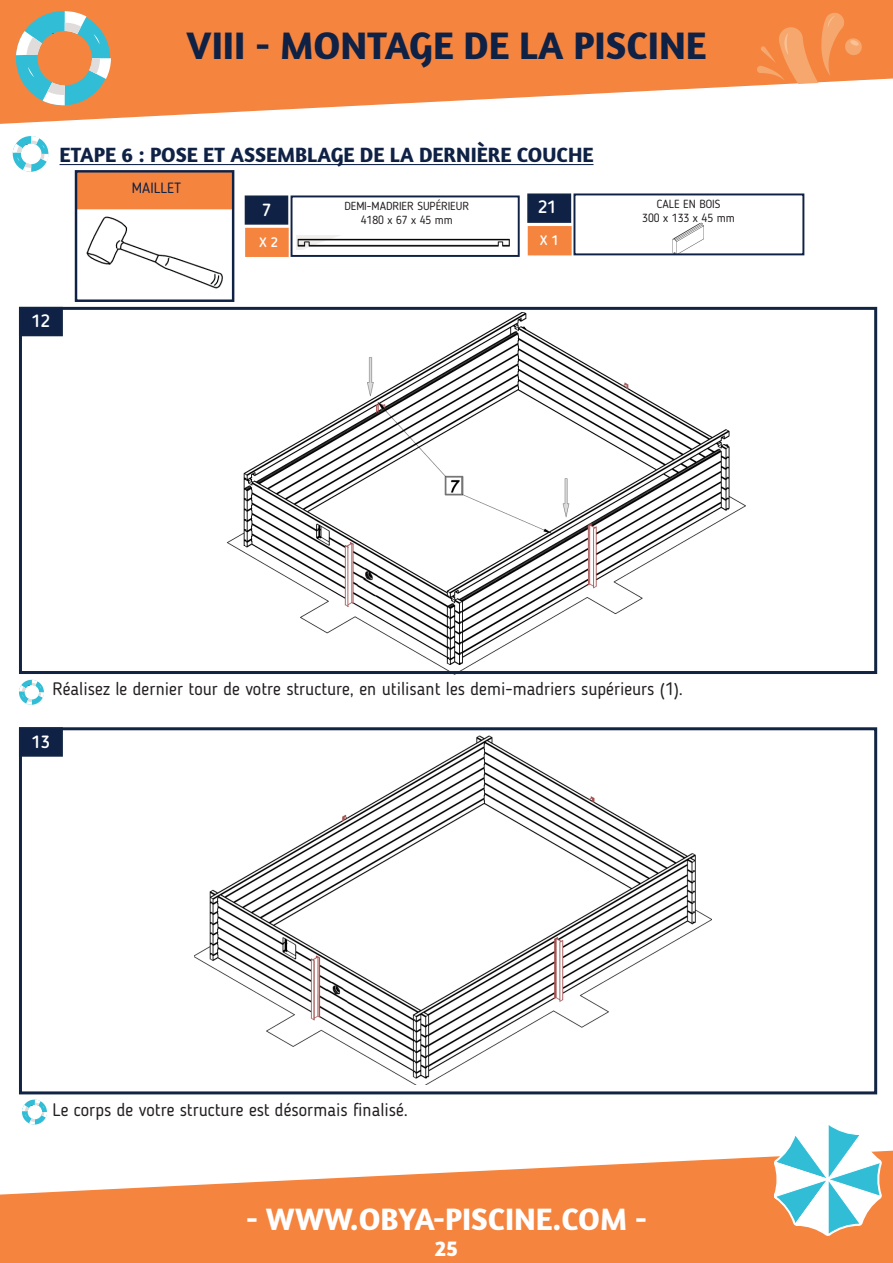
<style>
.page{position:relative;width:893px;height:1263px;background:#fff}
.page>*{position:absolute;margin:0;border:0;box-sizing:border-box;transform-origin:0 0}
.t1{font:700 39px "Amaranth";color:#0f2245}
.t2{font:700 31.5px "Amaranth";color:#fff}
.t3{font:700 22.5px "Amaranth";color:#fff}
.Style_de_paragraphe_1{font:700 21px "Amaranth";color:#0f2245}
.corps_de_texte{font:18px "Blogger Sans";color:#231f20}
.t4{font:500 17.55px "Blogger Sans";color:#fff}
.t5{font:500 17.4px "Blogger Sans";color:#fff}
.t6{font:14.85px "Blogger Sans";color:#0f2245}
.t7{font:500 13.65px "Blogger Sans";color:#fff}
.t8{font:11.7px "Blogger Sans";color:#231f20}
</style>
<div class="page">
<svg style="left:0;top:0;width:893px;height:124px;background:#f69154"></svg>
<svg style="left:0;top:1157px;width:762px;height:106px;fill:#f5843f"></svg>
<svg style="left:16px;top:11px;width:95px;height:94px;background:#aeaa92"></svg>
<svg style="left:757px;top:12px;width:136px;height:65px;background:#f58c4a"></svg>
<svg style="left:585px;top:77px;width:308px;height:345px"></svg>
<svg style="left:762px;top:1125px;width:131px;height:138px"></svg>
<img style="left:195px;top:735px;width:516px;height:349px">
<img style="left:226px;top:313px;width:520px;height:357px">
<hr style="left:60px;top:164px;width:533px;height:1px;background:#0f2245">
<svg style="left:13px;top:136px;width:36px;height:36px"></svg>
<div style="left:19px;top:307px;width:858px;height:367px;border:3px solid #112444"></div>
<div style="left:19px;top:307px;width:44px;height:29px;background:#0f2245"></div>
<div style="left:75px;top:172px;width:157px;height:37px;background:#f5843f"></div>
<div style="left:75px;top:170px;width:159px;height:132px;border:2px solid #0f2245"></div>
<img style="left:86px;top:216px;width:137px;height:73px">
<img style="left:666px;top:223px;width:41px;height:29px">
<div style="left:527px;top:193px;width:44px;height:30px;background:#0f2245;border:2px solid #112444"></div>
<div style="left:573px;top:193px;width:231px;height:62px;border:2px solid #0f2245"></div>
<div style="left:528px;top:226px;width:44px;height:29px;background:#f5843f"></div>
<svg style="left:19px;top:680px;width:25px;height:25px"></svg>
<svg style="left:22px;top:1099px;width:25px;height:25px"></svg>
<div style="left:245px;top:195px;width:43px;height:30px;background:#0f2245;border:2px solid #112444"></div>
<div style="left:291px;top:195px;width:229px;height:62px;border:2px solid #0f2245"></div>
<div style="left:245px;top:228px;width:44px;height:29px;background:#f5843f;border:2px solid #f5843f"></div>
<img style="left:296px;top:235px;width:214px;height:15px">
<div style="left:19px;top:727px;width:858px;height:367px;border:3px solid #112444"></div>
<div style="left:19px;top:727px;width:44px;height:30px;background:#0f2245;border:2px solid #112444"></div>
<p class="t1" style="left:187px;top:21px;width:521px">VIII - MONTAGE DE LA PISCINE</p>
<p class="Style_de_paragraphe_1" style="left:60px;top:142px;width:535px">ETAPE 6 : POSE ET ASSEMBLAGE DE LA DERNIÈRE COUCHE</p>
<p class="t4" style="left:32px;top:311px;width:20px">12</p>
<p class="t6" style="left:132px;top:179px;width:51px">MAILLET</p>
<p class="t5" style="left:262px;top:199px;width:11px">7</p>
<p class="t7" style="left:259px;top:234px;width:20px">X 2</p>
<p class="t8" style="left:344px;top:199px;width:126px">DEMI-MADRIER SUPÉRIEUR</p>
<p class="t8" style="left:361px;top:213px;width:94px">4180 x 67 x 45 mm</p>
<p class="t4" style="left:538px;top:196px;width:20px">21</p>
<p class="t7" style="left:540px;top:232px;width:20px">X 1</p>
<p class="t8" style="left:657px;top:197px;width:65px">CALE EN BOIS</p>
<p class="t8" style="left:642px;top:211px;width:94px">300 x 133 x 45 mm</p>
<p class="corps_de_texte" style="left:53px;top:678px;width:632px">Réalisez le dernier tour de votre structure, en utilisant les demi-madriers supérieurs (1).</p>
<p class="t4" style="left:32px;top:731px;width:20px">13</p>
<p class="corps_de_texte" style="left:53px;top:1099px;width:357px">Le corps de votre structure est désormais finalisé.</p>
<h2 class="t2" style="left:246px;top:1199px;width:402px">- WWW.OBYA-PISCINE.COM -</h2>
<p class="t3" style="left:435px;top:1234px;width:25px">25</p>
</div>
